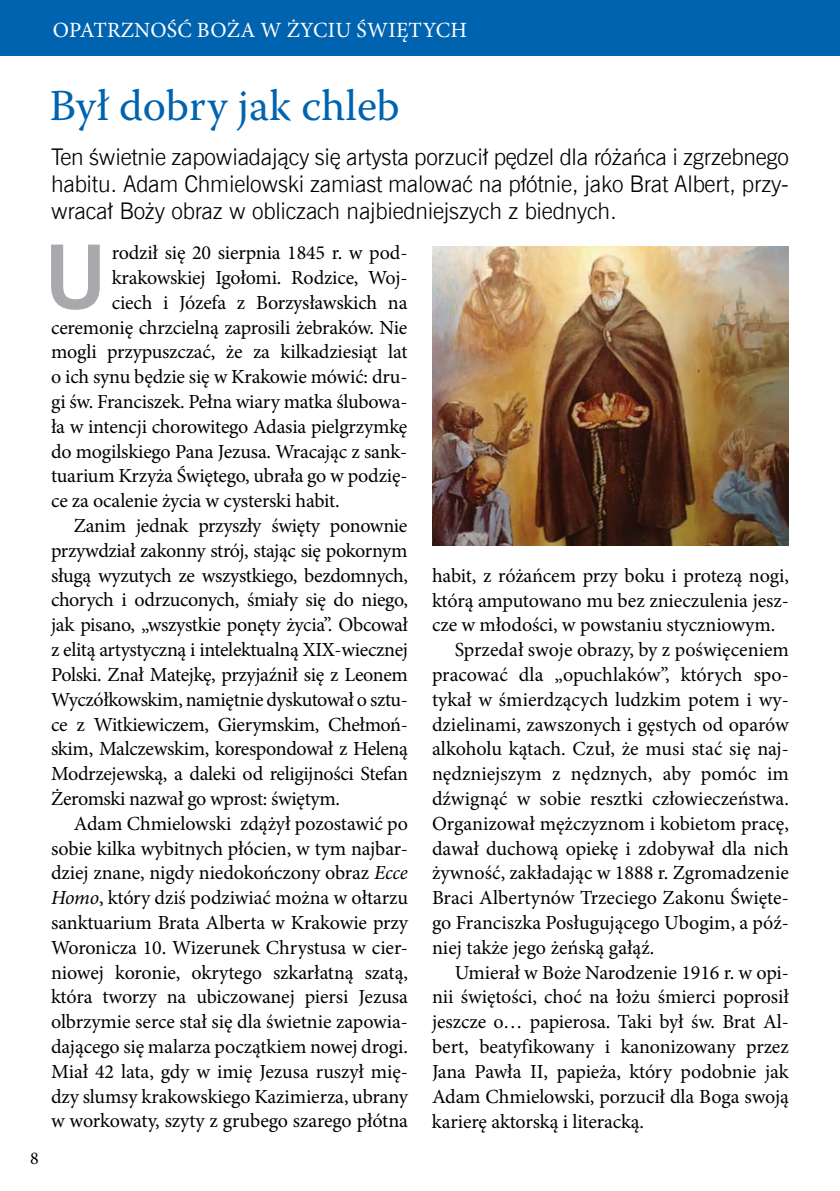
<style>
.page{position:relative;width:840px;height:1191px;background:#fff}
.page>*{position:absolute;margin:0;border:0;box-sizing:border-box;transform-origin:0 0}
.t1{font:88.2px "News Goth EU Bold";color:#a7a9ac}
.t2{font:44px "Warnock Pro";color:#0063b0}
.t3{font:23px/26.8px "News Goth Lt EU Normal";letter-spacing:-.01em;color:#000;text-align:justify}
.t4{font:21.8px "Minion Pro";letter-spacing:.01em;color:#fff}
.t5{font:20px "Minion Pro";letter-spacing:-.01em;color:#000}
.t6{font:18px "Minion Pro";color:#000}
.s1{font-style:italic}
</style>
<div class="page">
<div style="left:0;top:0;width:839px;height:56px;background:#0063b0"></div>
<img style="left:432px;top:246px;width:356px;height:299px">
<p class="t4" style="left:53px;top:16px;width:261px">OPATRZNOŚĆ BOŻA W ŻYCIU</p>
<p class="t4" style="left:356px;top:16px;width:82px">ŚWIĘTYCH</p>
<p class="t6" style="left:30px;top:1146px;width:10px">8</p>
<h2 class="t2" style="left:49px;top:79px;width:352px">Był dobry jak chleb</h2>
<p class="t3" style="left:51px;top:144px;width:739px">Ten świetnie zapowiadający się artysta porzucił pędzel dla różańca i zgrzebnego habitu. Adam Chmielowski zamiast malować na płótnie, jako Brat Albert, przy&shy;wracał Boży obraz w obliczach najbiedniejszych z biednych.</p>
<h1 class="t1" style="left:44px;top:222px;width:64px">U</h1>
<p class="t5" style="left:112px;top:239px;width:297px">rodził się 20 sierpnia 1845 r. w pod-</p>
<p class="t5" style="left:112px;top:264px;width:297px">krakowskiej Igołomi. Rodzice, Woj-</p>
<p class="t5" style="left:112px;top:289px;width:297px">ciech i Józefa z Borzysławskich na</p>
<p class="t5" style="left:51px;top:314px;width:358px">ceremonię chrzcielną zaprosili żebraków. Nie</p>
<p class="t5" style="left:51px;top:338px;width:357px">mogli przypuszczać, że za kilkadziesiąt lat</p>
<p class="t5" style="left:51px;top:363px;width:357px">o ich synu będzie się w Krakowie mówić: dru-</p>
<p class="t5" style="left:51px;top:388px;width:357px">gi św. Franciszek. Pełna wiary matka ślubowa-</p>
<p class="t5" style="left:51px;top:413px;width:357px">ła w intencji chorowitego Adasia pielgrzymkę</p>
<p class="t5" style="left:51px;top:438px;width:357px">do mogilskiego Pana Jezusa. Wracając z sank-</p>
<p class="t5" style="left:51px;top:462px;width:358px">tuarium Krzyża Świętego, ubrała go w podzię-</p>
<p class="t5" style="left:51px;top:487px;width:290px">ce za ocalenie życia w cysterski habit.</p>
<p class="t5" style="left:74px;top:512px;width:335px">Zanim jednak przyszły święty ponownie</p>
<p class="t5" style="left:51px;top:537px;width:357px">przywdział zakonny strój, stając się pokornym</p>
<p class="t5" style="left:51px;top:562px;width:358px">sługą wyzutych ze wszystkiego, bezdomnych,</p>
<p class="t5" style="left:51px;top:586px;width:358px">chorych i odrzuconych, śmiały się do niego,</p>
<p class="t5" style="left:51px;top:611px;width:358px">jak pisano, „wszystkie ponęty życia”. Obcował</p>
<p class="t5" style="left:51px;top:636px;width:359px">z elitą artystyczną i intelektualną XIX-wiecznej</p>
<p class="t5" style="left:51px;top:661px;width:358px">Polski. Znał Matejkę, przyjaźnił się z Leonem</p>
<p class="t5" style="left:51px;top:686px;width:358px">Wyczółkowskim, namiętnie dyskutował o sztu-</p>
<p class="t5" style="left:51px;top:710px;width:358px">ce z Witkiewiczem, Gierymskim, Chełmoń-</p>
<p class="t5" style="left:51px;top:735px;width:358px">skim, Malczewskim, korespondował z Heleną</p>
<p class="t5" style="left:51px;top:760px;width:358px">Modrzejewską, a daleki od religijności Stefan</p>
<p class="t5" style="left:51px;top:785px;width:290px">Żeromski nazwał go wprost: świętym.</p>
<p class="t5" style="left:74px;top:810px;width:335px">Adam Chmielowski zdążył pozostawić po</p>
<p class="t5" style="left:51px;top:834px;width:358px">sobie kilka wybitnych płócien, w tym najbar-</p>
<p class="t5" style="left:51px;top:859px;width:358px">dziej znane, nigdy niedokończony obraz <span class="s1">Ecce</span></p>
<p class="t5" style="left:51px;top:884px;width:358px"><span class="s1">Homo</span>, który dziś podziwiać można w ołtarzu</p>
<p class="t5" style="left:51px;top:909px;width:358px">sanktuarium Brata Alberta w Krakowie przy</p>
<p class="t5" style="left:51px;top:934px;width:358px">Woronicza 10. Wizerunek Chrystusa w cier-</p>
<p class="t5" style="left:51px;top:958px;width:358px">niowej koronie, okrytego szkarłatną szatą,</p>
<p class="t5" style="left:51px;top:983px;width:358px">która tworzy na ubiczowanej piersi Jezusa</p>
<p class="t5" style="left:51px;top:1008px;width:358px">olbrzymie serce stał się dla świetnie zapowia-</p>
<p class="t5" style="left:51px;top:1033px;width:358px">dającego się malarza początkiem nowej drogi.</p>
<p class="t5" style="left:51px;top:1058px;width:358px">Miał 42 lata, gdy w imię Jezusa ruszył mię-</p>
<p class="t5" style="left:51px;top:1082px;width:358px">dzy slumsy krakowskiego Kazimierza, ubrany</p>
<p class="t5" style="left:51px;top:1107px;width:358px">w workowaty, szyty z grubego szarego płótna</p>
<p class="t5" style="left:432px;top:562px;width:358px">habit, z różańcem przy boku i protezą nogi,</p>
<p class="t5" style="left:432px;top:587px;width:358px">którą amputowano mu bez znieczulenia jesz-</p>
<p class="t5" style="left:432px;top:611px;width:344px">cze w młodości, w powstaniu styczniowym.</p>
<p class="t5" style="left:454px;top:636px;width:335px">Sprzedał swoje obrazy, by z poświęceniem</p>
<p class="t5" style="left:432px;top:661px;width:358px">pracować dla „opuchlaków”, których spo-</p>
<p class="t5" style="left:432px;top:686px;width:358px">tykał w śmierdzących ludzkim potem i wy-</p>
<p class="t5" style="left:432px;top:711px;width:358px">dzielinami, zawszonych i gęstych od oparów</p>
<p class="t5" style="left:432px;top:735px;width:358px">alkoholu kątach. Czuł, że musi stać się naj-</p>
<p class="t5" style="left:432px;top:760px;width:358px">nędzniejszym z nędznych, aby pomóc im</p>
<p class="t5" style="left:432px;top:785px;width:358px">dźwignąć w sobie resztki człowieczeństwa.</p>
<p class="t5" style="left:432px;top:810px;width:358px">Organizował mężczyznom i kobietom pracę,</p>
<p class="t5" style="left:432px;top:835px;width:358px">dawał duchową opiekę i zdobywał dla nich</p>
<p class="t5" style="left:432px;top:859px;width:358px">żywność, zakładając w 1888 r. Zgromadzenie</p>
<p class="t5" style="left:432px;top:884px;width:358px">Braci Albertynów Trzeciego Zakonu Święte-</p>
<p class="t5" style="left:432px;top:909px;width:358px">go Franciszka Posługującego Ubogim, a póź-</p>
<p class="t5" style="left:432px;top:934px;width:224px">niej także jego żeńską gałąź.</p>
<p class="t5" style="left:454px;top:959px;width:335px">Umierał w Boże Narodzenie 1916 r. w opi-</p>
<p class="t5" style="left:432px;top:983px;width:358px">nii świętości, choć na łożu śmierci poprosił</p>
<p class="t5" style="left:432px;top:1008px;width:358px">jeszcze o… papierosa. Taki był św. Brat Al-</p>
<p class="t5" style="left:432px;top:1033px;width:358px">bert, beatyfikowany i kanonizowany przez</p>
<p class="t5" style="left:432px;top:1058px;width:358px">Jana Pawła II , papieża, który podobnie jak</p>
<p class="t5" style="left:432px;top:1083px;width:358px">Adam Chmielowski, porzucił dla Boga swoją</p>
<p class="t5" style="left:432px;top:1107px;width:213px">karierę aktorską i literacką.</p>
</div>
